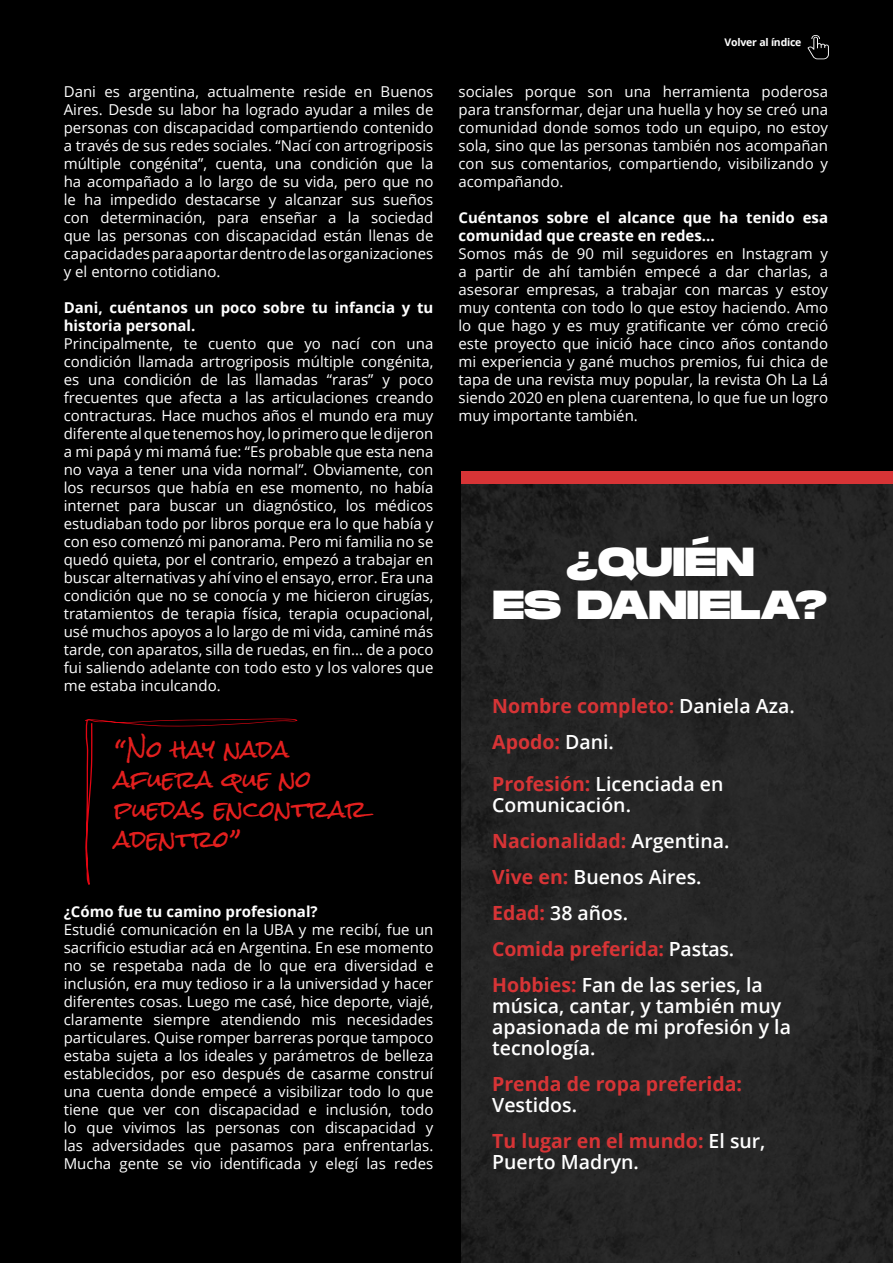
<style>
.page{position:relative;width:893px;height:1263px;background:#000}
.page>*{position:absolute;margin:0;border:0;box-sizing:border-box;transform-origin:0 0}
.t1{font:800 40.5px/43.5px "Monument Extended";color:#fff;text-align:center}
.t2{font:22.5px/30px "Rock Salt";color:#e41f1e}
.t3{font:600 19.5px/36px "Open Sans";color:#fff}
.t4{font:700 19.5px/36px "Open Sans";color:#d73436}
.t5{font:15px/18px "Open Sans";color:#fff;text-align:justify}
.t6{font:700 15px/18px "Open Sans";color:#fff}
.t7{font:700 10.5px "Open Sans";letter-spacing:-.02em;color:#fff}
.s1{font-weight:600;color:#fff}
.s2{font-weight:700;color:#d73436}
</style>
<div class="page">
<div style="left:462px;top:477px;width:431px;height:786px;background:#252525"></div>
<div style="left:462px;top:471px;width:431px;height:12px;background:#d73436"></div>
<svg style="left:85px;top:718px;width:213px;height:167px"></svg>
<svg style="left:807px;top:35px;width:22px;height:24px"></svg>
<p class="t5" style="left:64px;top:82px;width:371px">Dani es argentina, actualmente reside en Buenos Aires. Desde su labor ha logrado ayudar a miles de personas con discapacidad compartiendo contenido a través de sus redes sociales. “Nací con artrogriposis múltiple congénita”, cuenta, una condición que la ha acompañado a lo largo de su vida, pero que no le ha impedido destacarse y alcanzar sus sueños con determinación, para enseñar a la sociedad que las personas con discapacidad están llenas de capacidades para aportar dentro de las organizaciones y el entorno cotidiano.</p>
<p class="t6" style="left:64px;top:298px;width:371px">Dani, cuéntanos un poco sobre tu infancia y tu historia personal.</p>
<p class="t5" style="left:64px;top:334px;width:371px">Principalmente, te cuento que yo nací con una condición llamada artrogriposis múltiple congénita, es una condición de las llamadas “raras” y poco frecuentes que afecta a las articulaciones creando contracturas. Hace muchos años el mundo era muy diferente al que tenemos hoy, lo primero que le dijeron a mi papá y mi mamá fue: “Es probable que esta nena no vaya a tener una vida normal”. Obviamente, con los recursos que había en ese momento, no había internet para buscar un diagnóstico, los médicos estudiaban todo por libros porque era lo que había y con eso comenzó mi panorama. Pero mi familia no se quedó quieta, por el contrario, empezó a trabajar en buscar alternativas y ahí vino el ensayo, error. Era una condición que no se conocía y me hicieron cirugías, tratamientos de terapia física, terapia ocupacional, usé muchos apoyos a lo largo de mi vida, caminé más tarde, con aparatos, silla de ruedas, en fin... de a poco fui saliendo adelante con todo esto y los valores que me estaba inculcando.</p>
<h2 class="t2" style="left:115px;top:735px;width:254px">“No hay nada afuera que no puedas encontrar adentro”</h2>
<p class="t6" style="left:64px;top:902px;width:255px">¿Cómo fue tu camino profesional?</p>
<p class="t5" style="left:64px;top:920px;width:371px">Estudié comunicación en la UBA y me recibí, fue un sacrificio estudiar acá en Argentina. En ese momento no se respetaba nada de lo que era diversidad e inclusión, era muy tedioso ir a la universidad y hacer diferentes cosas. Luego me casé, hice deporte, viajé, claramente siempre atendiendo mis necesidades particulares. Quise romper barreras porque tampoco estaba sujeta a los ideales y parámetros de belleza establecidos, por eso después de casarme construí una cuenta donde empecé a visibilizar todo lo que tiene que ver con discapacidad e inclusión, todo lo que vivimos las personas con discapacidad y las adversidades que pasamos para enfrentarlas.<br>Mucha gente se vio identificada y elegí las redes</p>
<p class="t7" style="left:725px;top:35px;width:78px">Volver al índice</p>
<p class="t5" style="left:458px;top:82px;width:371px">sociales porque son una herramienta poderosa para transformar, dejar una huella y hoy se creó una comunidad donde somos todo un equipo, no estoy sola, sino que las personas también nos acompañan con sus comentarios, compartiendo, visibilizando y acompañando.</p>
<p class="t6" style="left:458px;top:208px;width:371px">Cuéntanos sobre el alcance que ha tenido esa comunidad que creaste en redes...</p>
<p class="t5" style="left:458px;top:244px;width:371px">Somos más de 90 mil seguidores en Instagram y a partir de ahí también empecé a dar charlas, a asesorar empresas, a trabajar con marcas y estoy muy contenta con todo lo que estoy haciendo. Amo lo que hago y es muy gratificante ver cómo creció este proyecto que inició hace cinco años contando mi experiencia y gané muchos premios, fui chica de tapa de una revista muy popular, la revista Oh La Lá siendo 2020 en plena cuarentena, lo que fue un logro muy importante también.</p>
<h1 class="t1" style="left:493px;top:539px;width:336px">¿QUIÉN<br>ES DANIELA?</h1>
<h3 class="t4" style="left:492px;top:687px;width:304px">Nombre completo: <span class="s1">Daniela Aza.<br></span>Apodo: <span class="s1">Dani.</span></h3>
<h3 class="t3" style="left:492px;top:772px;width:233px;line-height:21px"><span class="s2">Profesión:</span> Licenciada en<br>Comunicación.</h3>
<h3 class="t3" style="left:492px;top:822px;width:272px"><span class="s2">Nacionalidad:</span> Argentina.<br><span class="s2">Vive en:</span> Buenos Aires.<br><span class="s2">Edad:</span> 38 años.<br><span class="s2">Comida preferida:</span> Pastas.<br><span class="s2">Hobbies:</span> Fan de las series, la</h3>
<h3 class="t3" style="left:492px;top:994px;width:300px;line-height:21px">música, cantar, y también muy apasionada de mi profesión y la tecnología.</h3>
<h3 class="t4" style="left:492px;top:1065px;width:251px">Prenda de ropa preferida:</h3>
<h3 class="t4" style="left:492px;top:1086px;width:275px"><span class="s1">Vestidos.<br></span>Tu lugar en el mundo: <span class="s1">El sur,</span></h3>
<h3 class="t3" style="left:492px;top:1143px;width:148px">Puerto Madryn.</h3>
</div>
